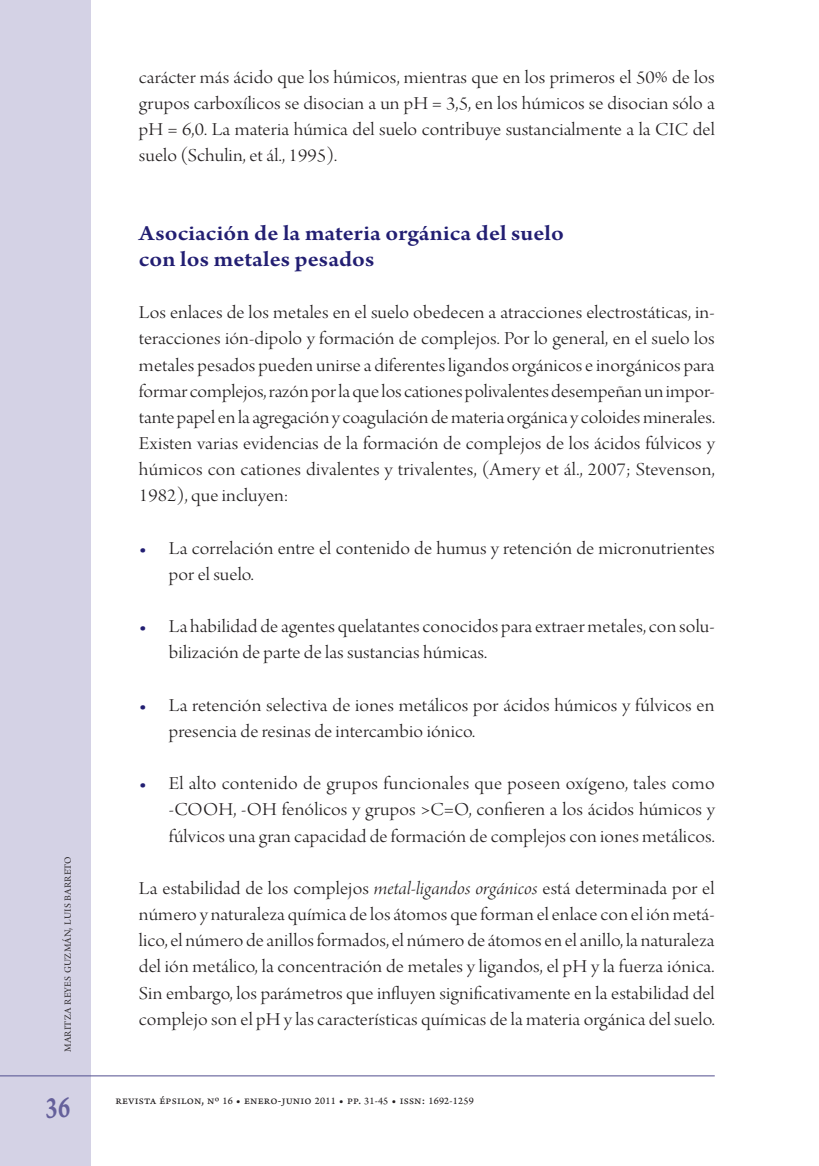
<style>
.page{position:relative;width:819px;height:1166px;background:#fff}
.page>*{position:absolute;margin:0;border:0;box-sizing:border-box;transform-origin:0 0}
.t1{font:31.5px "Arno Pro Smbd Caption";color:#65609b;scale:.75 1}
.t2{font:600 22.75px/26.2px "Arno Pro";letter-spacing:.005em;color:#221e72;scale:1.1 1}
.t3{font:19.25px/26.1px "Arno Pro Light Display";letter-spacing:.005em;color:#231f20;text-align:justify;scale:1.1 1}
.t4{font:14px "Arno Pro Light Display";letter-spacing:.015em;color:#231f20}
.t5{font:12.25px "Arno Pro Sm Text";letter-spacing:.02em;color:#231f20}
.s1{font-family:"Arno Pro";color:#221e72}
.s2{font-family:"Arno Pro Light Italic Display"}
.s3{font-size:10.5px}
</style>
<div class="page">
<div style="left:0;top:0;width:91px;height:1166px;background:#d4d2e5"></div>
<hr style="left:0;top:1075px;width:714px;height:1px;background:#514e8f">
<p class="t4" style="left:59px;top:1052px;width:197px;rotate:-90deg">maritza reyes guzmán, luis barreto</p>
<p class="t3" style="left:139px;top:65px;width:525px">carácter más ácido que los húmicos, mientras que en los primeros el 50% de los grupos carboxílicos se disocian a un pH = 3,5, en los húmicos se disocian sólo a pH = 6,0. La materia húmica del suelo contribuye sustancialmente a la CIC del suelo (Schulin, et ál., 1995).</p>
<p class="t2" style="left:139px;top:221px;width:388px">Asociación de la materia orgánica del suelo con los metales pesados</p>
<p class="t3" style="left:139px;top:301px;width:525px">Los enlaces de los metales en el suelo obedecen a atracciones electrostáticas, in&shy;teracciones ión-dipolo y formación de complejos. Por lo general, en el suelo los metales pesados pueden unirse a diferentes ligandos orgánicos e inorgánicos para formar complejos, razón por la que los cationes polivalentes desempeñan un impor&shy;tante papel en la agregación y coagulación de materia orgánica y coloides minerales.<br>Existen varias evidencias de la formación de complejos de los ácidos fúlvicos y húmicos con cationes divalentes y trivalentes, (Amery et ál., 2007; Stevenson, 1982), que incluyen:</p>
<p class="t3" style="left:169px;top:536px;width:498px;text-indent:-30px"><span class="s1">•</span> La correlación entre el contenido de humus y retención de micronutrientes por el suelo.</p>
<p class="t3" style="left:169px;top:615px;width:498px;text-indent:-30px"><span class="s1">•</span> La habilidad de agentes quelatantes conocidos para extraer metales, con solu&shy;bilización de parte de las sustancias húmicas.</p>
<p class="t3" style="left:169px;top:693px;width:497px;text-indent:-30px"><span class="s1">•</span> La retención selectiva de iones metálicos por ácidos húmicos y fúlvicos en presencia de resinas de intercambio iónico.</p>
<p class="t3" style="left:169px;top:772px;width:498px;text-indent:-30px"><span class="s1">•</span> El alto contenido de grupos funcionales que poseen oxígeno, tales como -COOH, -OH fenólicos y grupos &gt;C=O, confieren a los ácidos húmicos y fúlvicos una gran capacidad de formación de complejos con iones metálicos.</p>
<p class="t3" style="left:139px;top:876px;width:525px">La estabilidad de los complejos <span class="s2">metal-ligandos orgánicos</span> está determinada por el número y naturaleza química de los átomos que forman el enlace con el ión metá&shy;lico, el número de anillos formados, el número de átomos en el anillo, la naturaleza del ión metálico, la concentración de metales y ligandos, el pH y la fuerza iónica.<br>Sin embargo, los parámetros que influyen significativamente en la estabilidad del complejo son el pH y las características químicas de la materia orgánica del suelo.</p>
<h1 class="t1" style="left:46px;top:1088px;width:34px">36</h1>
<p class="t5" style="left:115px;top:1093px;width:360px">revista épsilon, nº <span class="s3">16</span> • enero-junio <span class="s3">2011</span> • pp. <span class="s3">31-45</span> • issn: <span class="s3">1692-1259</span></p>
</div>
